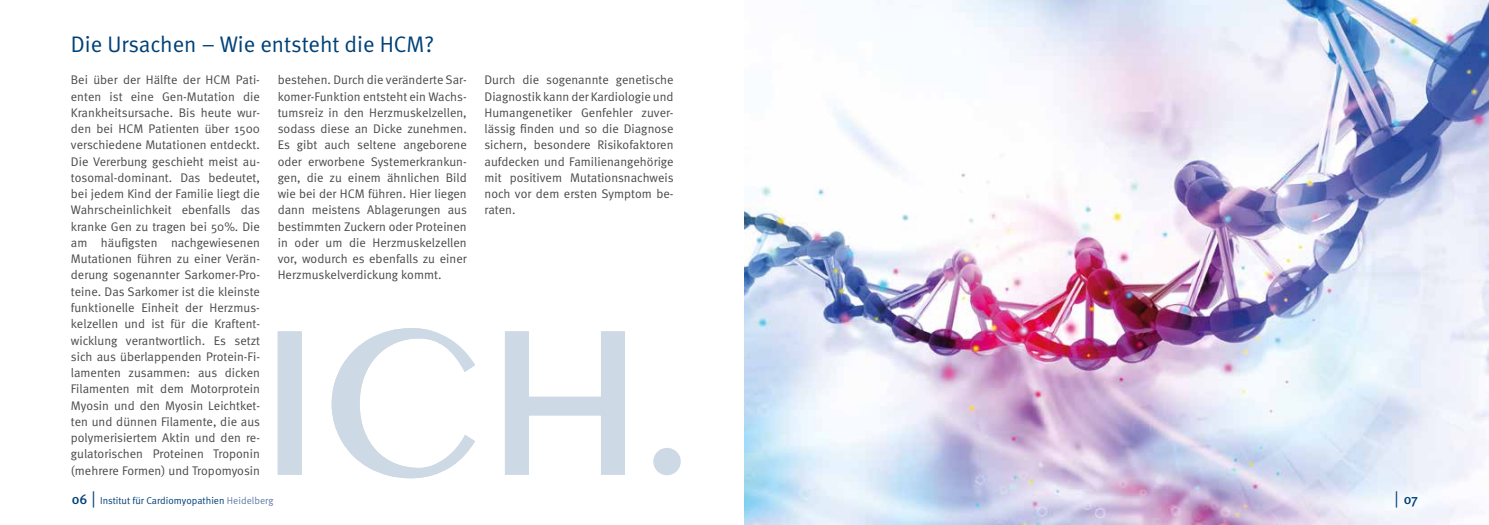
<style>
.page{position:relative;width:1489px;height:525px;background:#fff}
.page>*{position:absolute;margin:0;border:0;box-sizing:border-box;transform-origin:0 0}
.t1{font:22.5px "Meta Normal";color:#004177}
.t2{font:500 13.75px "Meta";color:#004177}
.t3{font:12.5px/16.2px "Meta Normal";letter-spacing:.005em;color:#4a4a49;text-align:justify}
.t4{font:10px "Meta Normal";letter-spacing:.005em;color:#004177}
.s1{font-family:"Meta";font-weight:500;font-size:13.75px}
.s2{font-family:"Helvetica Neue";font-size:16.25px}
.s3{color:#607caa}
.s4{font-family:"Helvetica Neue";font-weight:400;font-size:16.25px}
</style>
<div class="page">
<img style="left:744px;top:0;width:744px;height:524px">
<svg style="left:278px;top:328px;width:347px;height:150px"></svg>
<div style="left:653px;top:447px;width:27px;height:28px;background:#cdd9e4;border-radius:50%"></div>
<h1 class="t1" style="left:71px;top:31px;width:365px">Die Ursachen – Wie entsteht die HCM?</h1>
<p class="t3" style="left:71px;top:72px;width:191px">Bei über der Hälfte der HCM Pati&shy;enten ist eine Gen-Mutation die Krankheitsursache. Bis heute wur&shy;den bei HCM Patienten über 1500 verschiedene Mutationen entdeckt.<br>Die Vererbung geschieht meist au&shy;tosomal-dominant. Das bedeutet, bei jedem Kind der Familie liegt die Wahrscheinlichkeit ebenfalls das kranke Gen zu tragen bei 50%. Die am häufigsten nachgewiesenen Mutationen führen zu einer Verän&shy;derung sogenannter Sarkomer-Pro&shy;teine. Das Sarkomer ist die kleinste funktionelle Einheit der Herzmus&shy;kelzellen und ist für die Kraftent&shy;wicklung verantwortlich. Es setzt sich aus überlappenden Protein-Fi&shy;lamenten zusammen: aus dicken Filamenten mit dem Motorprotein Myosin und den Myosin Leichtket&shy;ten und dünnen Filamente, die aus polymerisiertem Aktin und den re&shy;gulatorischen Proteinen Troponin (mehrere Formen) und Tropomyosin</p>
<p class="t3" style="left:278px;top:72px;width:191px">bestehen. Durch die veränderte Sar&shy;komer-Funktion entsteht ein Wachs&shy;tumsreiz in den Herzmuskelzellen, sodass diese an Dicke zunehmen.<br>Es gibt auch seltene angeborene oder erworbene Systemerkrankun&shy;gen, die zu einem ähnlichen Bild wie bei der HCM führen. Hier liegen dann meistens Ablagerungen aus bestimmten Zuckern oder Proteinen in oder um die Herzmuskelzellen vor, wodurch es ebenfalls zu einer Herzmuskelverdickung kommt.</p>
<p class="t3" style="left:484px;top:72px;width:191px">Durch die sogenannte genetische Diagnostik kann der Kardiologie und Humangenetiker Genfehler zuver&shy;lässig finden und so die Diagnose sichern, besondere Risikofaktoren aufdecken und Familienangehörige mit positivem Mutationsnachweis noch vor dem ersten Symptom be&shy;raten.</p>
<p class="t4" style="left:72px;top:495px;width:203px"><span class="s1">06</span> <span class="s2">|</span> Institut für Cardiomyopathien <span class="s3">Heidelberg</span></p>
<p class="t2" style="left:1394px;top:491px;width:25px"><span class="s4">|</span> 07</p>
</div>
